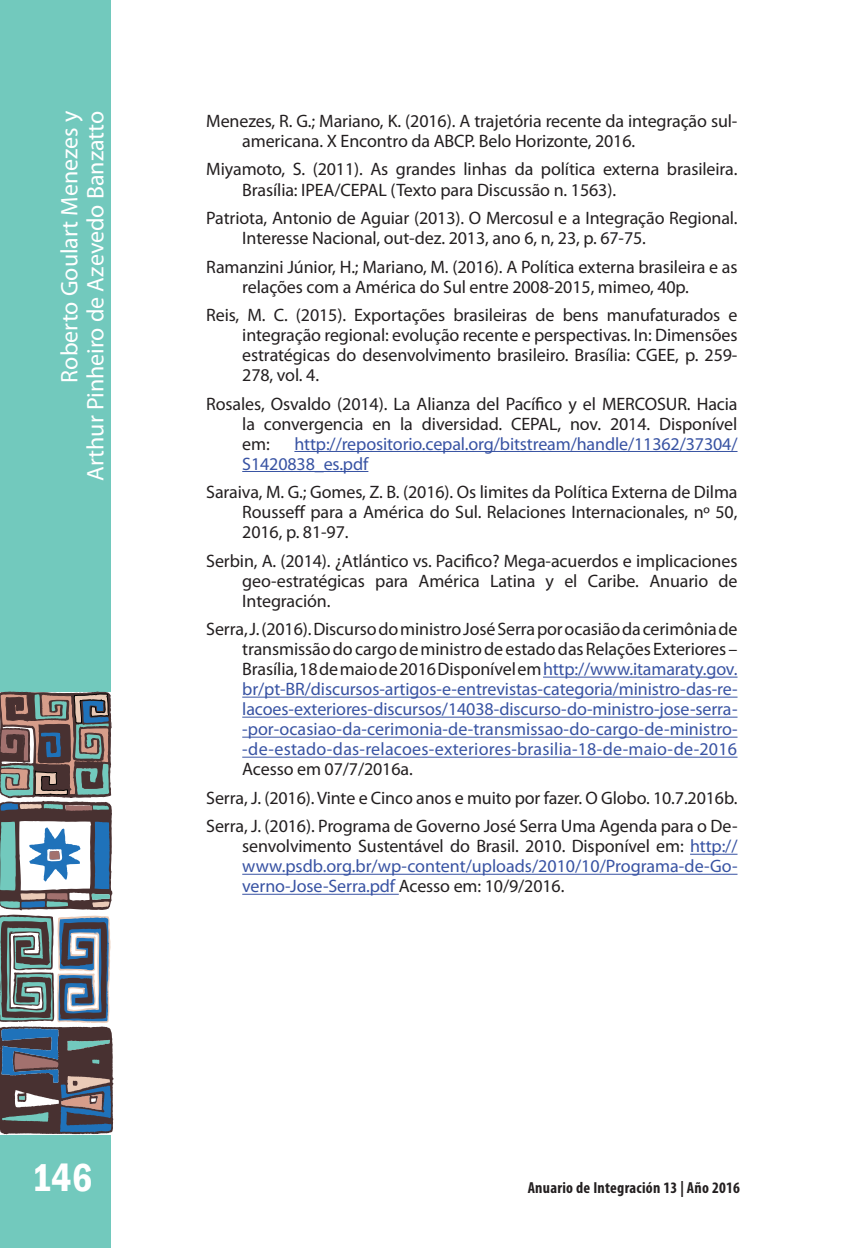
<style>
.page{position:relative;width:851px;height:1248px;background:#fff}
.page>*{position:absolute;margin:0;border:0;box-sizing:border-box;transform-origin:0 0}
.t1{font:600 condensed 40px "Franklin Gothic";color:#fff}
.t2{font:24px/26px "Myriad Pro";color:#fff;text-align:right}
.Notas{font:18px/20px "Myriad Pro";letter-spacing:-.005em;color:#231f20;text-align:justify}
.Notas-2{font:18px/20px "Myriad Pro";letter-spacing:-.005em;color:#3853a3}
.t3{font:700 condensed 16px "Myriad Pro";letter-spacing:.015em;color:#231f20}
.s1{color:#231f20}
.s2{color:#3853a3}
</style>
<div class="page">
<div style="left:0;top:0;width:111px;height:1247px;background:#72c9bd"></div>
<svg style="left:0;top:691px;width:113px;height:443px;background:#777d84"></svg>
<hr style="left:294px;top:451px;width:443px;height:1px;background:#3853a3">
<hr style="left:242px;top:471px;width:126px;height:1px;background:#3853a3">
<hr style="left:543px;top:676px;width:194px;height:1px;background:#3853a3">
<hr style="left:242px;top:696px;width:495px;height:1px;background:#3853a3">
<hr style="left:242px;top:716px;width:495px;height:1px;background:#3853a3">
<hr style="left:242px;top:736px;width:495px;height:1px;background:#3853a3">
<hr style="left:242px;top:756px;width:495px;height:1px;background:#3853a3">
<hr style="left:690px;top:853px;width:47px;height:1px;background:#3853a3">
<hr style="left:242px;top:873px;width:495px;height:1px;background:#3853a3">
<hr style="left:242px;top:893px;width:157px;height:1px;background:#3853a3">
<h2 class="t2" style="left:56px;top:481px;width:372px;rotate:-90deg">Roberto Goulart Menezes y<br>Arthur Pinheiro de Azevedo Banzatto</h2>
<p class="Notas" style="left:242px;top:111px;width:496px;text-indent:-36px">Menezes, R. G.; Mariano, K. (2016). A trajetória recente da integração sul&shy;americana. X Encontro da ABCP. Belo Horizonte, 2016.</p>
<p class="Notas" style="left:242px;top:159px;width:496px;text-indent:-36px">Miyamoto, S. (2011). As grandes linhas da política externa brasileira.<br>Brasília: IPEA/CEPAL (Texto para Discussão n. 1563).</p>
<p class="Notas" style="left:242px;top:208px;width:497px;text-indent:-36px">Patriota, Antonio de Aguiar (2013). O Mercosul e a Integração Regional.<br>Interesse Nacional, out-dez. 2013, ano 6, n, 23, p. 67-75.</p>
<p class="Notas" style="left:242px;top:256px;width:496px;text-indent:-36px">Ramanzini Júnior, H.; Mariano, M. (2016). A Política externa brasileira e as relações com a América do Sul entre 2008-2015, mimeo, 40p.</p>
<p class="Notas" style="left:242px;top:305px;width:496px;text-indent:-36px">Reis, M. C. (2015). Exportações brasileiras de bens manufaturados e integração regional: evolução recente e perspectivas. In: Dimensões estratégicas do desenvolvimento brasileiro. Brasília: CGEE, p. 259- 278, vol. 4.</p>
<p class="Notas" style="left:242px;top:393px;width:497px;text-indent:-36px">Rosales, Osvaldo (2014). La Alianza del Pacífico y el MERCOSUR. Hacia la convergencia en la diversidad. CEPAL, nov. 2014. Disponível em:</p>
<p class="Notas-2" style="left:242px;top:433px;width:496px;text-indent:52px">http://repositorio.cepal.org/bitstream/handle/11362/37304/<br>S1420838_es.pdf</p>
<p class="Notas" style="left:242px;top:482px;width:496px;text-indent:-36px">Saraiva, M. G.; Gomes, Z. B. (2016). Os limites da Política Externa de Dilma Rousseff para a América do Sul. Relaciones Internacionales, nº 50, 2016, p. 81-97.</p>
<p class="Notas" style="left:242px;top:550px;width:496px;text-indent:-36px">Serbin, A. (2014). ¿Atlántico vs. Pacifico? Mega-acuerdos e implicaciones geo-estratégicas para América Latina y el Caribe. Anuario de Integración.</p>
<p class="Notas-2" style="left:242px;top:619px;width:496px;text-align:justify;text-indent:-36px"><span class="s1">Serra, J. (2016). Discurso do ministro José Serra por ocasião da cerimônia de transmissão do cargo de ministro de estado das Relações Exteriores – Brasília, 18 de maio de 2016 Disponível em</span> http://www.itamaraty.gov. br/pt-BR/discursos-artigos-e-entrevistas-categoria/ministro-das-re&shy;lacoes-exteriores-discursos/14038-discurso-do-ministro-jose-serra--por-ocasiao-da-cerimonia-de-transmissao-do-cargo-de-ministro--de-estado-das-relacoes-exteriores-brasilia-18-de-maio-de-2016<br><span class="s1">Acesso em 07/7/2016a.</span></p>
<p class="Notas" style="left:206px;top:787px;width:532px">Serra, J. (2016). Vinte e Cinco anos e muito por fazer. O Globo. 10.7.2016b.</p>
<p class="Notas" style="left:242px;top:816px;width:496px;text-indent:-36px">Serra, J. (2016). Programa de Governo José Serra Uma Agenda para o De&shy;senvolvimento Sustentável do Brasil. 2010. Disponível em: <span class="s2">http:// www.psdb.org.br/wp-content/uploads/2010/10/Programa-de-Go&shy;verno-Jose-Serra.pdf</span> Acesso em: 10/9/2016.</p>
<h1 class="t1" style="left:31px;top:1150px;width:62px">146</h1>
<p class="t3" style="left:527px;top:1177px;width:214px">Anuario de Integración 13 | Año 2016</p>
</div>
